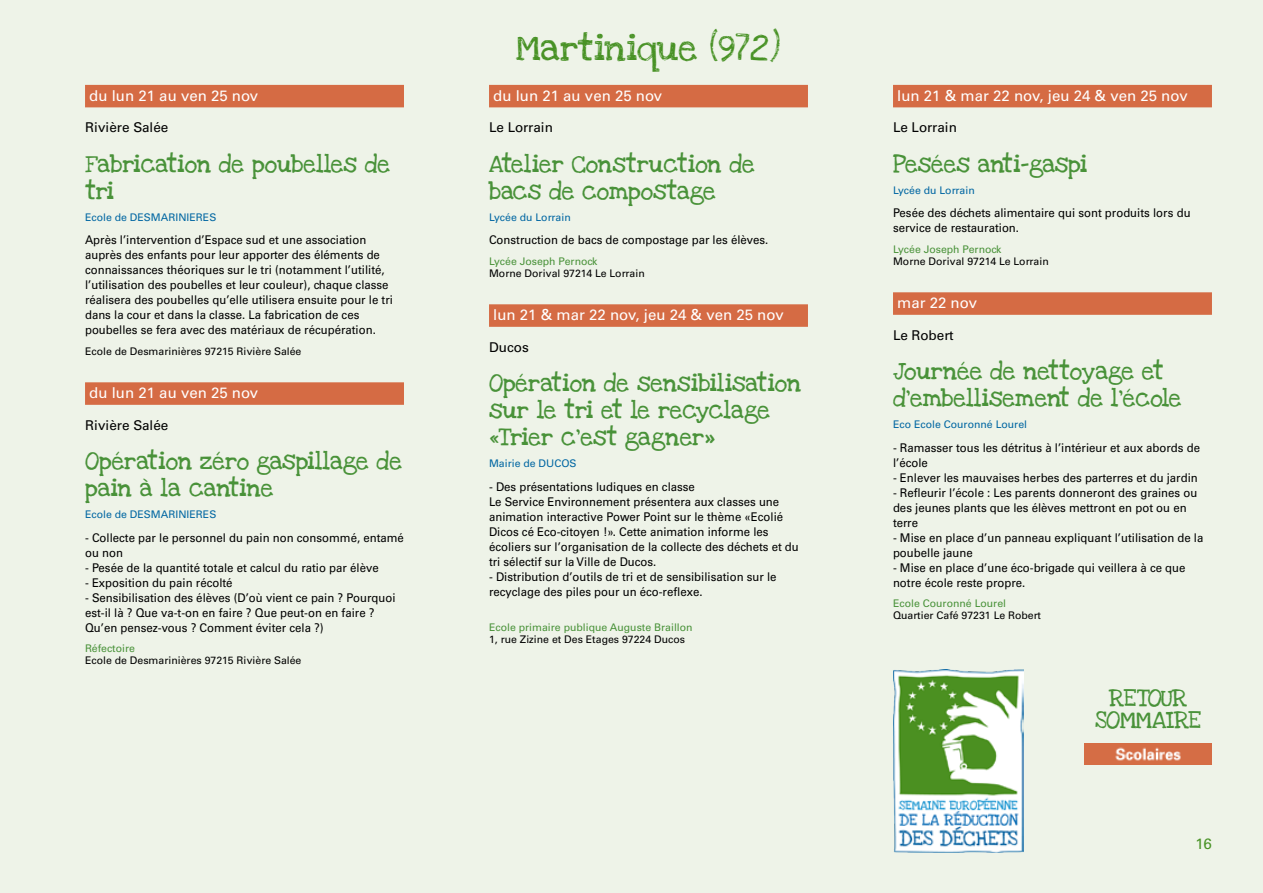
<style>
.page{position:relative;width:1263px;height:893px;background:#eef3e8}
.page>*{position:absolute;margin:0;border:0;box-sizing:border-box;transform-origin:0 0}
.t1{font:27px "Love Ya Like A Sister";color:#489225}
.t2{font:18px/27px "Love Ya Like A Sister Solid";color:#499239}
.t3{font:18px/36px "Love Ya Like A Sister Solid";letter-spacing:-.03em;color:#499239;text-align:center}
.t4{font:15px "Univers LT Std";color:#fff}
.t5{font:15px "Univers LT Std";color:#489225}
.t6{font:13.5px "Univers LT Std";color:#000}
.t7{font:12px/15px "Univers LT Std";color:#000;scale:.95 1}
.t8{font:10.5px "Univers LT Std";color:#000}
.t9{font:10.5px "Univers LT Std";color:#0066a2}
.t10{font:10.5px "Univers LT Std";color:#499239}
</style>
<div class="page">
<img style="left:893px;top:670px;width:131px;height:183px">
<div style="left:85px;top:85px;width:319px;height:22px;background:#d56b44"></div>
<div style="left:85px;top:382px;width:319px;height:23px;background:#d56b44"></div>
<div style="left:489px;top:85px;width:319px;height:22px;background:#d56b44"></div>
<div style="left:489px;top:304px;width:319px;height:23px;background:#d56b44"></div>
<div style="left:893px;top:85px;width:319px;height:22px;background:#d56b44"></div>
<div style="left:893px;top:292px;width:319px;height:23px;background:#d56b44"></div>
<img style="left:1084px;top:743px;width:128px;height:22px">
<p class="t4" style="left:89px;top:87px;width:171px">du lun 21 au ven 25 nov</p>
<p class="t6" style="left:85px;top:119px;width:85px">Rivière Salée</p>
<h2 class="t2" style="left:85px;top:151px;width:306px">Fabrication de poubelles de tri</h2>
<p class="t9" style="left:85px;top:211px;width:133px">Ecole de DESMARINIERES</p>
<p class="t7" style="left:85px;top:233px;width:326px">Après l’intervention d’Espace sud et une association auprès des enfants pour leur apporter des éléments de connaissances théoriques sur le tri (notamment l’utilité, l’utilisation des poubelles et leur couleur), chaque classe réalisera des poubelles qu’elle utilisera ensuite pour le tri dans la cour et dans la classe. La fabrication de ces poubelles se fera avec des matériaux de récupération.</p>
<p class="t8" style="left:85px;top:345px;width:218px">Ecole de Desmarinières 97215 Rivière Salée</p>
<p class="t4" style="left:89px;top:384px;width:171px">du lun 21 au ven 25 nov</p>
<p class="t6" style="left:85px;top:417px;width:85px">Rivière Salée</p>
<h2 class="t2" style="left:85px;top:448px;width:318px">Opération zéro gaspillage de pain à la cantine</h2>
<p class="t9" style="left:85px;top:508px;width:133px">Ecole de DESMARINIERES</p>
<p class="t7" style="left:85px;top:530px;width:337px">- Collecte par le personnel du pain non consommé, entamé ou non</p>
<p class="t7" style="left:85px;top:560px;width:311px">- Pesée de la quantité totale et calcul du ratio par élève</p>
<p class="t7" style="left:85px;top:575px;width:157px">- Exposition du pain récolté</p>
<p class="t7" style="left:85px;top:590px;width:328px">- Sensibilisation des élèves (D’où vient ce pain ? Pourquoi est-il là ? Que va-t-on en faire ? Que peut-on en faire ?<br>Qu’en pensez-vous ? Comment éviter cela ?)</p>
<p class="t10" style="left:85px;top:642px;width:51px">Réfectoire</p>
<p class="t8" style="left:85px;top:654px;width:218px">Ecole de Desmarinières 97215 Rivière Salée</p>
<h1 class="t1" style="left:516px;top:26px;width:267px">Martinique (972)</h1>
<p class="t4" style="left:493px;top:87px;width:171px">du lun 21 au ven 25 nov</p>
<p class="t6" style="left:489px;top:119px;width:65px">Le Lorrain</p>
<h2 class="t2" style="left:489px;top:151px;width:267px">Atelier Construction de bacs de compostage</h2>
<p class="t9" style="left:489px;top:211px;width:83px">Lycée du Lorrain</p>
<p class="t7" style="left:489px;top:233px;width:296px">Construction de bacs de compostage par les élèves.</p>
<p class="t10" style="left:489px;top:255px;width:110px">Lycée Joseph Pernock</p>
<p class="t8" style="left:489px;top:267px;width:157px">Morne Dorival 97214 Le Lorrain</p>
<p class="t4" style="left:493px;top:306px;width:292px">lun 21 &amp; mar 22 nov, jeu 24 &amp; ven 25 nov</p>
<p class="t6" style="left:489px;top:339px;width:41px">Ducos</p>
<h2 class="t2" style="left:489px;top:370px;width:314px">Opération de sensibilisation sur le tri et le recyclage «Trier c’est gagner»</h2>
<p class="t9" style="left:489px;top:457px;width:89px">Mairie de DUCOS</p>
<p class="t7" style="left:489px;top:479px;width:328px">- Des présentations ludiques en classe<br>Le Service Environnement présentera aux classes une animation interactive Power Point sur le thème «Ecolié Dicos cé Eco-citoyen !». Cette animation informe les écoliers sur l’organisation de la collecte des déchets et du tri sélectif sur la Ville de Ducos.</p>
<p class="t7" style="left:489px;top:569px;width:304px">- Distribution d’outils de tri et de sensibilisation sur le recyclage des piles pour un éco-reflexe.</p>
<p class="t10" style="left:489px;top:621px;width:205px">Ecole primaire publique Auguste Braillon</p>
<p class="t8" style="left:489px;top:633px;width:198px">1, rue Zizine et Des Etages 97224 Ducos</p>
<p class="t4" style="left:897px;top:87px;width:292px">lun 21 &amp; mar 22 nov, jeu 24 &amp; ven 25 nov</p>
<p class="t6" style="left:893px;top:119px;width:65px">Le Lorrain</p>
<h2 class="t2" style="left:893px;top:151px;width:196px">Pesées anti-gaspi</h2>
<p class="t9" style="left:893px;top:184px;width:83px">Lycée du Lorrain</p>
<p class="t7" style="left:893px;top:206px;width:315px">Pesée des déchets alimentaire qui sont produits lors du service de restauration.</p>
<p class="t10" style="left:893px;top:243px;width:110px">Lycée Joseph Pernock</p>
<p class="t8" style="left:893px;top:255px;width:157px">Morne Dorival 97214 Le Lorrain</p>
<p class="t4" style="left:897px;top:294px;width:81px">mar 22 nov</p>
<p class="t6" style="left:893px;top:327px;width:62px">Le Robert</p>
<h2 class="t2" style="left:893px;top:358px;width:290px">Journée de nettoyage et d’embellisement de l’école</h2>
<p class="t9" style="left:893px;top:418px;width:136px">Eco Ecole Couronné Lourel</p>
<p class="t7" style="left:893px;top:440px;width:325px">- Ramasser tous les détritus à l’intérieur et aux abords de l’école</p>
<p class="t7" style="left:893px;top:470px;width:322px">- Enlever les mauvaises herbes des parterres et du jardin</p>
<p class="t7" style="left:893px;top:485px;width:322px">- Refleurir l’école : Les parents donneront des graines ou des jeunes plants que les élèves mettront en pot ou en terre</p>
<p class="t7" style="left:893px;top:530px;width:328px">- Mise en place d’un panneau expliquant l’utilisation de la poubelle jaune</p>
<p class="t7" style="left:893px;top:560px;width:309px">- Mise en place d’une éco-brigade qui veillera à ce que notre école reste propre.</p>
<p class="t10" style="left:893px;top:597px;width:115px">Ecole Couronné Lourel</p>
<p class="t8" style="left:893px;top:609px;width:149px">Quartier Café 97231 Le Robert</p>
<h2 class="t3" style="left:1095px;top:680px;width:107px">RETOUR<br>SOMMAIRE</h2>
<h2 class="t3" style="left:1095px;top:703px;width:107px">SOMMAIRE</h2>
<p class="t5" style="left:1195px;top:834px;width:18px">16</p>
</div>
